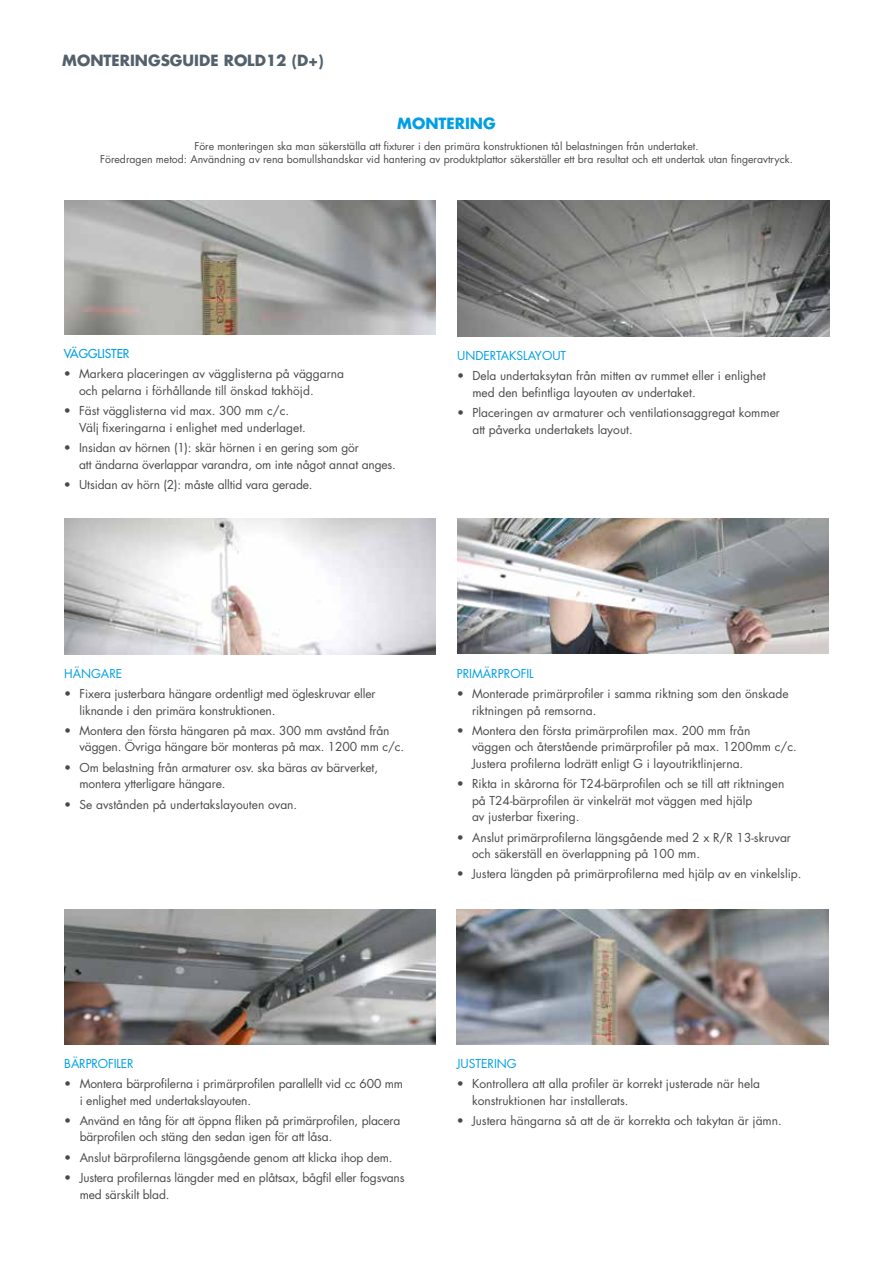
<style>
.page{position:relative;width:893px;height:1263px;background:#fff}
.page>*{position:absolute;margin:0;border:0;box-sizing:border-box;transform-origin:0 0}
.t1{font:700 15px "Futura Std";color:#54616c}
.t2{font:700 15px "Futura Std";color:#009fe3}
.t3{font:12px/16.5px "Futura Std";color:#4a4a49}
.t4{font:12px "Futura Std";color:#009fe3}
.t5{font:500 12px "Futura Std";color:#009fe3}
.t6{font:10.5px/12.6px "Futura Std";color:#4a4a49;text-align:center}
</style>
<div class="page">
<img style="left:64px;top:909px;width:372px;height:135px">
<img style="left:64px;top:201px;width:372px;height:133px">
<img style="left:457px;top:201px;width:372px;height:135px">
<img style="left:64px;top:518px;width:372px;height:136px">
<img style="left:457px;top:518px;width:372px;height:135px">
<img style="left:457px;top:909px;width:372px;height:136px">
<p class="t1" style="left:62px;top:50px;width:263px">MONTERINGSGUIDE ROLD12 (D+)</p>
<p class="t2" style="left:397px;top:114px;width:100px">MONTERING</p>
<p class="t6" style="left:100px;top:140px;width:694px">Före monteringen ska man säkerställa att fixturer i den primära konstruktionen tål belastningen från undertaket.<br>Föredragen metod: Användning av rena bomullshandskar vid hantering av produktplattor säkerställer ett bra resultat och ett undertak utan fingeravtryck.</p>
<p class="t5" style="left:64px;top:346px;width:67px">VÄGGLISTER</p>
<p class="t3" style="left:79px;top:366px;width:267px;text-indent:-15px">• Markera placeringen av vägglisterna på väggarna och pelarna i förhållande till önskad takhöjd.</p>
<p class="t3" style="left:79px;top:403px;width:228px;text-indent:-15px">• Fäst vägglisterna vid max. 300 mm c/c.<br>Välj fixeringarna i enlighet med underlaget.</p>
<p class="t3" style="left:79px;top:440px;width:318px;text-indent:-15px">• Insidan av hörnen (1): skär hörnen i en gering som gör<br>att ändarna överlappar varandra, om inte något annat anges.</p>
<p class="t3" style="left:64px;top:476px;width:250px">• Utsidan av hörn (2): måste alltid vara gerade.</p>
<p class="t4" style="left:457px;top:348px;width:111px">UNDERTAKSLAYOUT</p>
<p class="t3" style="left:472px;top:368px;width:295px;text-indent:-15px">• Dela undertaksytan från mitten av rummet eller i enlighet med den befintliga layouten av undertaket.</p>
<p class="t3" style="left:472px;top:405px;width:309px;text-indent:-15px">• Placeringen av armaturer och ventilationsaggregat kommer att påverka undertakets layout.</p>
<p class="t4" style="left:64px;top:666px;width:60px">HÄNGARE</p>
<p class="t3" style="left:80px;top:685px;width:297px;text-indent:-15px">• Fixera justerbara hängare ordentligt med ögleskruvar eller liknande i den primära konstruktionen.</p>
<p class="t3" style="left:80px;top:722px;width:326px;text-indent:-15px">• Montera den första hängaren på max. 300 mm avstånd från väggen. Övriga hängare bör monteras på max. 1200 mm c/c.</p>
<p class="t3" style="left:80px;top:759px;width:300px;text-indent:-15px">• Om belastning från armaturer osv. ska bäras av bärverket, montera ytterligare hängare.</p>
<p class="t3" style="left:64px;top:796px;width:235px">• Se avstånden på undertakslayouten ovan.</p>
<p class="t4" style="left:457px;top:666px;width:79px">PRIMÄRPROFIL</p>
<p class="t3" style="left:472px;top:685px;width:318px;text-indent:-15px">• Monterade primärprofiler i samma riktning som den önskade riktningen på remsorna.</p>
<p class="t3" style="left:472px;top:722px;width:326px;text-indent:-15px">• Montera den första primärprofilen max. 200 mm från<br>väggen och återstående primärprofiler på max. 1200mm c/c.<br>Justera profilerna lodrätt enligt G i layoutriktlinjerna.</p>
<p class="t3" style="left:472px;top:776px;width:314px;text-indent:-15px">• Rikta in skårorna för T24-bärprofilen och se till att riktningen på T24-bärprofilen är vinkelrät mot väggen med hjälp<br>av justerbar fixering.</p>
<p class="t3" style="left:472px;top:829px;width:320px;text-indent:-15px">• Anslut primärprofilerna längsgående med 2 x R/R 13-skruvar och säkerställ en överlappning på 100 mm.</p>
<p class="t3" style="left:457px;top:866px;width:346px">• Justera längden på primärprofilerna med hjälp av en vinkelslip.</p>
<p class="t4" style="left:64px;top:1056px;width:71px">BÄRPROFILER</p>
<p class="t3" style="left:80px;top:1075px;width:325px;text-indent:-15px">• Montera bärprofilerna i primärprofilen parallellt vid cc 600 mm i enlighet med undertakslayouten.</p>
<p class="t3" style="left:80px;top:1112px;width:322px;text-indent:-15px">• Använd en tång för att öppna fliken på primärprofilen, placera bärprofilen och stäng den sedan igen för att låsa.</p>
<p class="t3" style="left:64px;top:1149px;width:330px">• Anslut bärprofilerna längsgående genom att klicka ihop dem.</p>
<p class="t3" style="left:80px;top:1170px;width:326px;text-indent:-15px">• Justera profilernas längder med en plåtsax, bågfil eller fogsvans med särskilt blad.</p>
<p class="t4" style="left:457px;top:1056px;width:61px">JUSTERING</p>
<p class="t3" style="left:472px;top:1075px;width:289px;text-indent:-15px">• Kontrollera att alla profiler är korrekt justerade när hela konstruktionen har installerats.</p>
<p class="t3" style="left:457px;top:1112px;width:327px">• Justera hängarna så att de är korrekta och takytan är jämn.</p>
</div>
